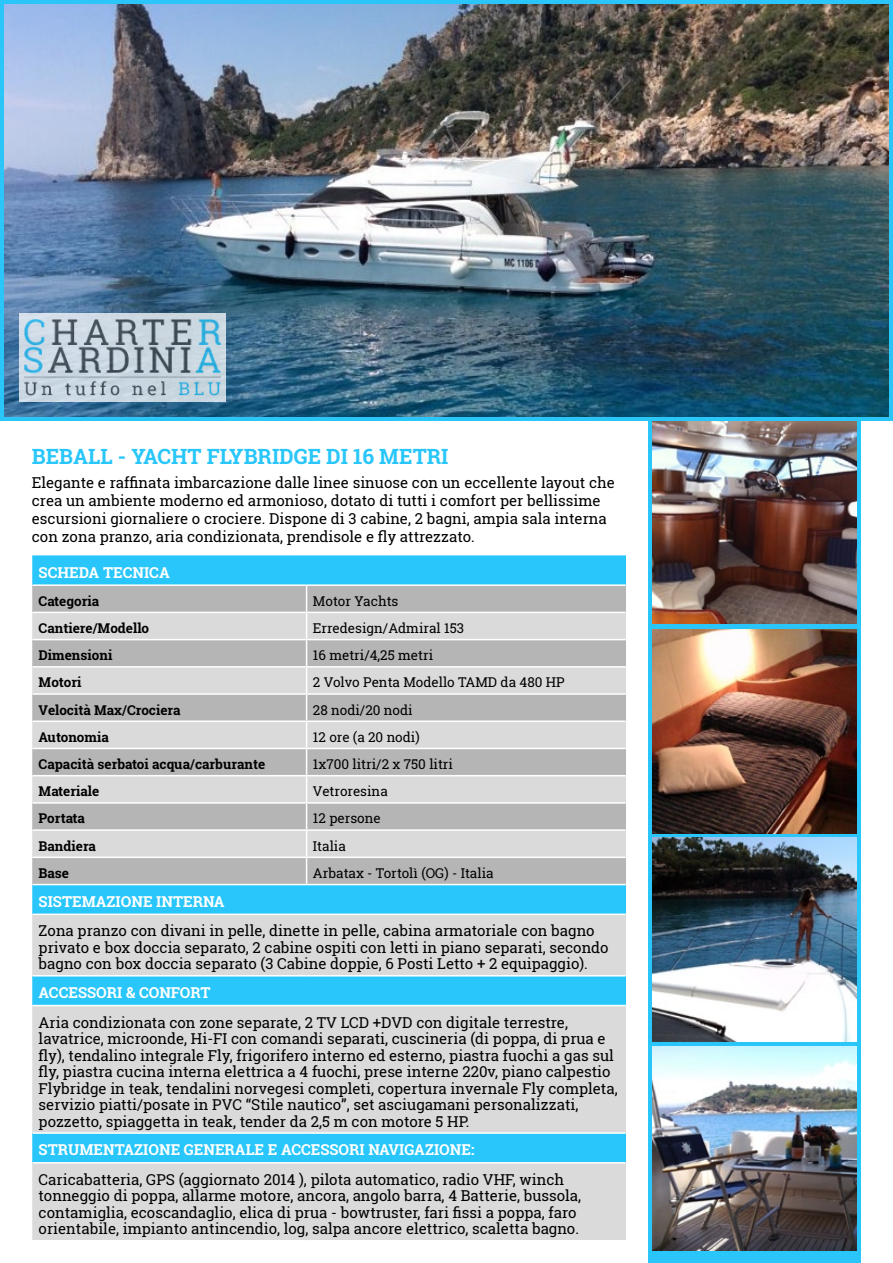
<style>
.page{position:relative;width:893px;height:1263px;background:#fff}
.page>*{position:absolute;margin:0;border:0;box-sizing:border-box;transform-origin:0 0}
.t1{font:700 21px "Roboto Slab";color:#28c6fa}
.t2{font:15px/16.5px "Roboto Slab";color:#000}
.t3{font:700 15px "Roboto Slab";color:#fff}
.t4{font:13.5px "Roboto Slab";color:#000}
.t5{font:700 13.5px "Roboto Slab";color:#000}
</style>
<div class="page">
<div style="left:648px;top:421px;width:213px;height:842px;background:#2ac6f9"></div>
<div style="left:0;top:0;width:893px;height:421px;background:#2ac6f9"></div>
<img style="left:4px;top:4px;width:885px;height:413px">
<img style="left:653px;top:421px;width:204px;height:203px">
<img style="left:653px;top:629px;width:204px;height:204px">
<img style="left:653px;top:838px;width:204px;height:204px">
<img style="left:653px;top:1046px;width:204px;height:204px">
<div style="left:19px;top:314px;width:207px;height:88px;background:#ccd9e3"></div>
<img style="left:25px;top:319px;width:195px;height:77px">
<div style="left:32px;top:555px;width:594px;height:30px;background:#28c6fa"></div>
<div style="left:32px;top:585px;width:594px;height:27px;background:#b5b5b5"></div>
<svg style="left:32px;top:612px;width:594px;height:628px;background:#b9cfd7"></svg>
<hr style="left:33px;top:584px;width:274px;height:2px;background:#fff">
<hr style="left:307px;top:584px;width:319px;height:2px;background:#fff">
<hr style="left:33px;top:612px;width:274px;height:1px;background:#fff">
<hr style="left:307px;top:612px;width:319px;height:1px;background:#fff">
<hr style="left:33px;top:639px;width:274px;height:1px;background:#fff">
<hr style="left:307px;top:639px;width:319px;height:1px;background:#fff">
<hr style="left:33px;top:666px;width:274px;height:1px;background:#fff">
<hr style="left:307px;top:666px;width:319px;height:1px;background:#fff">
<hr style="left:33px;top:693px;width:274px;height:2px;background:#fff">
<hr style="left:307px;top:693px;width:319px;height:2px;background:#fff">
<hr style="left:33px;top:720px;width:274px;height:2px;background:#fff">
<hr style="left:307px;top:720px;width:319px;height:2px;background:#fff">
<hr style="left:33px;top:748px;width:274px;height:1px;background:#fff">
<hr style="left:307px;top:748px;width:319px;height:1px;background:#fff">
<hr style="left:33px;top:775px;width:274px;height:1px;background:#fff">
<hr style="left:307px;top:775px;width:319px;height:1px;background:#fff">
<hr style="left:33px;top:802px;width:274px;height:2px;background:#fff">
<hr style="left:307px;top:802px;width:319px;height:2px;background:#fff">
<hr style="left:33px;top:829px;width:274px;height:2px;background:#fff">
<hr style="left:307px;top:829px;width:319px;height:2px;background:#fff">
<hr style="left:33px;top:856px;width:274px;height:2px;background:#fff">
<hr style="left:307px;top:856px;width:319px;height:2px;background:#fff">
<svg style="left:306px;top:586px;width:1px;height:298px"></svg>
<hr style="left:33px;top:884px;width:274px;height:1px;background:#fff">
<hr style="left:307px;top:884px;width:319px;height:1px;background:#fff">
<hr style="left:33px;top:913px;width:274px;height:2px;background:#fff">
<hr style="left:307px;top:913px;width:319px;height:2px;background:#fff">
<hr style="left:33px;top:975px;width:274px;height:1px;background:#fff">
<hr style="left:307px;top:975px;width:319px;height:1px;background:#fff">
<hr style="left:33px;top:1005px;width:274px;height:1px;background:#fff">
<hr style="left:307px;top:1005px;width:319px;height:1px;background:#fff">
<hr style="left:33px;top:1132px;width:274px;height:2px;background:#fff">
<hr style="left:307px;top:1132px;width:319px;height:2px;background:#fff">
<hr style="left:33px;top:1162px;width:274px;height:1px;background:#fff">
<hr style="left:307px;top:1162px;width:319px;height:1px;background:#fff">
<h1 class="t1" style="left:32px;top:442px;width:407px">BEBALL - Yacht FLYBRIDGE di 16 metri</h1>
<p class="t2" style="left:32px;top:474px;width:584px;line-height:18px">Elegante e raffinata imbarcazione dalle linee sinuose con un eccellente layout che crea un ambiente moderno ed armonioso, dotato di tutti i comfort per bellissime escursioni giornaliere o crociere. Dispone di 3 cabine, 2 bagni, ampia sala interna con zona pranzo, aria condizionata, prendisole e fly attrezzato.</p>
<p class="t3" style="left:39px;top:562px;width:42px">Scheda</p>
<p class="t3" style="left:103px;top:562px;width:66px">Tecnica</p>
<p class="t5" style="left:39px;top:591px;width:62px">Categoria</p>
<p class="t4" style="left:313px;top:591px;width:87px">Motor Yachts</p>
<p class="t5" style="left:39px;top:619px;width:112px">Cantiere/Modello</p>
<p class="t4" style="left:313px;top:619px;width:153px">Erredesign/Admiral 153</p>
<p class="t5" style="left:39px;top:646px;width:75px">Dimensioni</p>
<p class="t4" style="left:313px;top:646px;width:122px">16 metri/4,25 metri</p>
<p class="t5" style="left:39px;top:673px;width:44px">Motori</p>
<p class="t4" style="left:313px;top:673px;width:253px">2 Volvo Penta Modello TAMD da 480 HP</p>
<p class="t5" style="left:39px;top:700px;width:143px">Velocità Max/Crociera</p>
<p class="t4" style="left:313px;top:700px;width:101px">28 nodi/20 nodi</p>
<p class="t5" style="left:39px;top:728px;width:72px">Autonomia</p>
<p class="t4" style="left:313px;top:728px;width:108px">12 ore (a 20 nodi)</p>
<p class="t5" style="left:39px;top:755px;width:228px">Capacità serbatoi acqua/carburante</p>
<p class="t4" style="left:313px;top:755px;width:142px">1x700 litri/2 x 750 litri</p>
<p class="t5" style="left:39px;top:782px;width:62px">Materiale</p>
<p class="t4" style="left:313px;top:782px;width:76px">Vetroresina</p>
<p class="t5" style="left:39px;top:809px;width:48px">Portata</p>
<p class="t4" style="left:313px;top:809px;width:69px">12 persone</p>
<p class="t5" style="left:39px;top:836px;width:59px">Bandiera</p>
<p class="t4" style="left:313px;top:836px;width:34px">Italia</p>
<p class="t5" style="left:39px;top:864px;width:32px">Base</p>
<p class="t4" style="left:313px;top:864px;width:182px">Arbatax - Tortolì (OG) - Italia</p>
<p class="t3" style="left:39px;top:891px;width:185px">Sistemazione interna</p>
<p class="t2" style="left:39px;top:922px;width:571px">Zona pranzo con divani in pelle, dinette in pelle, cabina armatoriale con bagno privato e box doccia separato, 2 cabine ospiti con letti in piano separati, secondo bagno con box doccia separato (3 Cabine doppie, 6 Posti Letto + 2 equipaggio).</p>
<p class="t3" style="left:39px;top:982px;width:40px">Access</p>
<p class="t3" style="left:96px;top:982px;width:116px">ori &amp; confort</p>
<p class="t2" style="left:39px;top:1014px;width:580px">Aria condizionata con zone separate, 2 TV LCD +DVD con digitale terrestre, lavatrice, microonde, Hi-FI con comandi separati, cuscineria (di poppa, di prua e fly), tendalino integrale Fly, frigorifero interno ed esterno, piastra fuochi a gas sul fly, piastra cucina interna elettrica a 4 fuochi, prese interne 220v, piano calpestio Flybridge in teak, tendalini norvegesi completi, copertura invernale Fly completa, servizio piatti/posate in PVC “Stile nautico”, set asciugamani personalizzati, pozzetto, spiaggetta in teak, tender da 2,5 m con motore 5 HP.</p>
<p class="t3" style="left:39px;top:1139px;width:187px">Strumentazione generale</p>
<p class="t3" style="left:268px;top:1139px;width:54px">e access</p>
<p class="t3" style="left:339px;top:1139px;width:51px">ori naviga</p>
<p class="t3" style="left:425px;top:1139px;width:51px">zione:</p>
<p class="t2" style="left:39px;top:1171px;width:544px">Caricabatteria, GPS (aggiornato 2014 ), pilota automatico, radio VHF, winch tonneggio di poppa, allarme motore, ancora, angolo barra, 4 Batterie, bussola, contamiglia, ecoscandaglio, elica di prua - bowtruster, fari fissi a poppa, faro orientabile, impianto antincendio, log, salpa ancore elettrico, scaletta bagno.</p>
</div>
